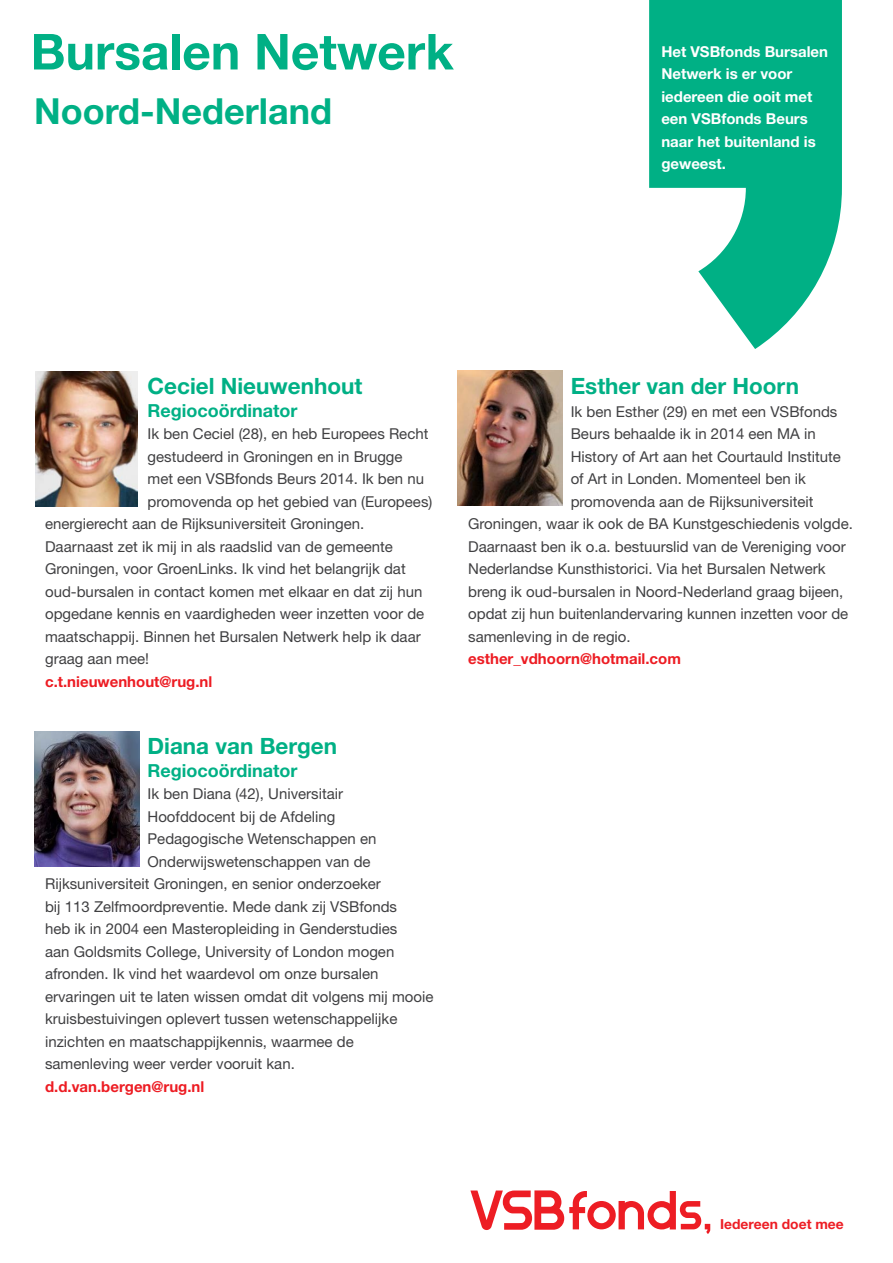
<style>
.page{position:relative;width:893px;height:1263px;background:#fff}
.page>*{position:absolute;margin:0;border:0;box-sizing:border-box;transform-origin:0 0}
.t1{font:700 36px "Helvetica Neue LT Std";color:#00b085}
.t2{font:700 22.5px "Helvetica Neue LT Std";color:#00b085}
.t3{font:700 18px "Helvetica Neue LT Std";color:#00b085}
.t4{font:15px "Helvetica Neue LT Std";color:#404042}
.t5{font:700 15px/22.5px "Helvetica Neue LT Std";color:#fff}
.t6{font:700 15px "Helvetica Neue LT Std";color:#ed1c23}
.t7{font:700 13.8px "Helvetica Neue LT Std";color:#ed1d24}
</style>
<div class="page">
<svg style="left:649px;top:0;width:193px;height:349px;fill:#00b085"></svg>
<svg style="left:34px;top:34px;width:58px;height:36px"></svg>
<svg style="left:98px;top:43px;width:70px;height:27px"></svg>
<div style="left:172px;top:34px;width:7px;height:35px;background:#00b085"></div>
<svg style="left:184px;top:43px;width:54px;height:27px"></svg>
<svg style="left:257px;top:34px;width:197px;height:36px"></svg>
<svg style="left:470px;top:1190px;width:240px;height:44px"></svg>
<img style="left:36px;top:372px;width:101px;height:135px">
<img style="left:457px;top:370px;width:105px;height:135px">
<img style="left:34px;top:732px;width:105px;height:135px">
<h1 class="t1" style="left:34px;top:89px;width:299px">Noord-Nederland</h1>
<p class="t5" style="left:661px;top:40px;width:168px">Het VSBfonds Bursalen<br>Netwerk is er voor iedereen die ooit met een VSBfonds Beurs naar het buitenland is geweest.</p>
<h2 class="t2" style="left:148px;top:372px;width:216px">Ceciel Nieuwenhout</h2>
<p class="t3" style="left:148px;top:399px;width:151px">Regiocoördinator</p>
<p class="t4" style="left:148px;top:425px;width:282px">Ik ben Ceciel (28), en heb Europees Recht</p>
<p class="t4" style="left:148px;top:447px;width:257px">gestudeerd in Groningen en in Brugge</p>
<p class="t4" style="left:148px;top:470px;width:278px">met een VSBfonds Beurs 2014. Ik ben nu</p>
<p class="t4" style="left:148px;top:492px;width:286px">promovenda op het gebied van (Europees)</p>
<p class="t4" style="left:45px;top:515px;width:321px">energierecht aan de Rijksuniversiteit Groningen.</p>
<p class="t4" style="left:45px;top:537px;width:349px">Daarnaast zet ik mij in als raadslid van de gemeente</p>
<p class="t4" style="left:45px;top:560px;width:362px">Groningen, voor GroenLinks. Ik vind het belangrijk dat</p>
<p class="t4" style="left:45px;top:582px;width:379px">oud-bursalen in contact komen met elkaar en dat zij hun</p>
<p class="t4" style="left:45px;top:605px;width:381px">opgedane kennis en vaardigheden weer inzetten voor de</p>
<p class="t4" style="left:45px;top:627px;width:377px">maatschappij. Binnen het Bursalen Netwerk help ik daar</p>
<p class="t4" style="left:45px;top:650px;width:105px">graag aan mee!</p>
<p class="t6" style="left:45px;top:672px;width:169px">c.t.nieuwenhout@rug.nl</p>
<h2 class="t2" style="left:148px;top:732px;width:191px">Diana van Bergen</h2>
<p class="t3" style="left:148px;top:759px;width:151px">Regiocoördinator</p>
<p class="t4" style="left:148px;top:785px;width:197px">Ik ben Diana (42), Universitair</p>
<p class="t4" style="left:148px;top:807px;width:189px">Hoofddocent bij de Afdeling</p>
<p class="t4" style="left:148px;top:830px;width:230px">Pedagogische Wetenschappen en</p>
<p class="t4" style="left:148px;top:852px;width:225px">Onderwijswetenschappen van de</p>
<p class="t4" style="left:45px;top:875px;width:337px">Rijksuniversiteit Groningen, en senior onderzoeker</p>
<p class="t4" style="left:45px;top:897px;width:354px">bij 113 Zelfmoordpreventie. Mede dank zij VSBfonds</p>
<p class="t4" style="left:45px;top:920px;width:354px">heb ik in 2004 een Masteropleiding in Genderstudies</p>
<p class="t4" style="left:45px;top:942px;width:351px">aan Goldsmits College, University of London mogen</p>
<p class="t4" style="left:45px;top:965px;width:335px">afronden. Ik vind het waardevol om onze bursalen</p>
<p class="t4" style="left:45px;top:987px;width:390px">ervaringen uit te laten wissen omdat dit volgens mij mooie</p>
<p class="t4" style="left:45px;top:1010px;width:354px">kruisbestuivingen oplevert tussen wetenschappelijke</p>
<p class="t4" style="left:45px;top:1032px;width:310px">inzichten en maatschappijkennis, waarmee de</p>
<p class="t4" style="left:45px;top:1055px;width:251px">samenleving weer verder vooruit kan.</p>
<p class="t6" style="left:45px;top:1077px;width:161px">d.d.van.bergen@rug.nl</p>
<h2 class="t2" style="left:571px;top:372px;width:230px">Esther van der Hoorn</h2>
<p class="t4" style="left:571px;top:402px;width:268px">Ik ben Esther (29) en met een VSBfonds</p>
<p class="t4" style="left:571px;top:425px;width:247px">Beurs behaalde ik in 2014 een MA in</p>
<p class="t4" style="left:571px;top:447px;width:272px">History of Art aan het Courtauld Institute</p>
<p class="t4" style="left:571px;top:470px;width:237px">of Art in Londen. Momenteel ben ik</p>
<p class="t4" style="left:571px;top:492px;width:244px">promovenda aan de Rijksuniversiteit</p>
<p class="t4" style="left:468px;top:515px;width:386px">Groningen, waar ik ook de BA Kunstgeschiedenis volgde.</p>
<p class="t4" style="left:468px;top:537px;width:379px">Daarnaast ben ik o.a. bestuurslid van de Vereniging voor</p>
<p class="t4" style="left:468px;top:560px;width:359px">Nederlandse Kunsthistorici. Via het Bursalen Netwerk</p>
<p class="t4" style="left:468px;top:582px;width:377px">breng ik oud-bursalen in Noord-Nederland graag bijeen,</p>
<p class="t4" style="left:468px;top:605px;width:382px">opdat zij hun buitenlandervaring kunnen inzetten voor de</p>
<p class="t4" style="left:468px;top:627px;width:164px">samenleving in de regio.</p>
<p class="t6" style="left:468px;top:649px;width:214px">esther_vdhoorn@hotmail.com</p>
<p class="t7" style="left:720px;top:1216px;width:125px">Iedereen doet mee</p>
</div>
